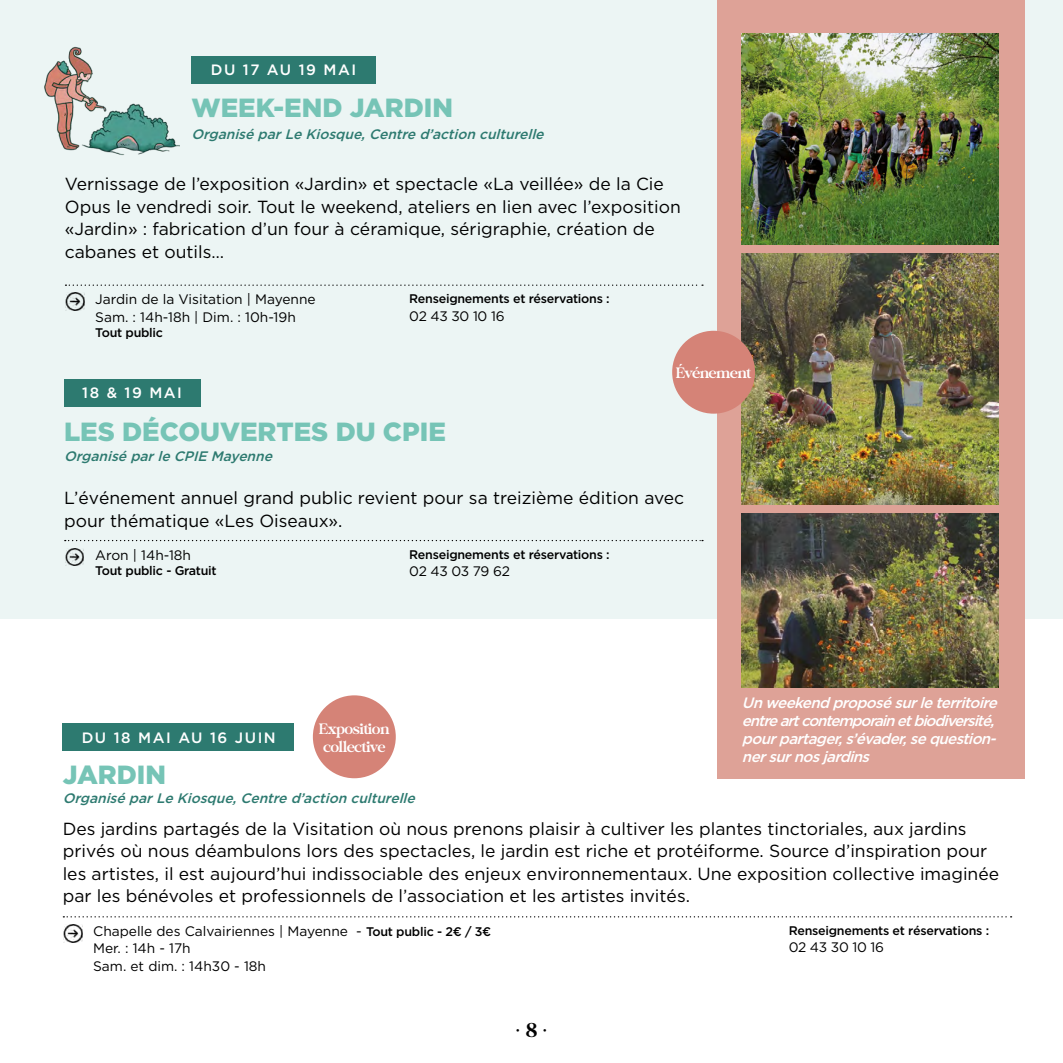
<style>
.page{position:relative;width:1063px;height:1063px;background:#fff}
.page>*{position:absolute;margin:0;border:0;box-sizing:border-box;transform-origin:0 0}
.t1{font:900 26.25px "Gotham HTF";color:#76c4b6}
.t2{font:20px "NT Mikella";color:#000}
.t3{font:17.5px/22.5px "Gotham HTF";color:#000}
.t4{font:italic 500 15px/18px "Gotham HTF";color:#fff}
.t5{font:500 15px "Gotham HTF";letter-spacing:.1em;color:#fff}
.t6{font:15px/18px "NT Mikella";letter-spacing:-.04em;color:#fff}
.t7{font:13.75px/17.5px "Gotham HTF";color:#000}
.t8{font:italic 500 13.75px "Gotham HTF";color:#2d7a70}
.t9{font:500 12.5px "Gotham HTF";letter-spacing:-.02em;color:#000}
.s1{font-weight:500;font-size:12.5px}
</style>
<div class="page">
<div style="left:0;top:0;width:1063px;height:618px;background:#ecf5f4"></div>
<div style="left:717px;top:0;width:308px;height:778px;background:#dea297"></div>
<img style="left:742px;top:33px;width:257px;height:212px">
<img style="left:44px;top:46px;width:135px;height:109px">
<div style="left:191px;top:56px;width:185px;height:28px;background:#2d7a70"></div>
<img style="left:66px;top:293px;width:18px;height:17px">
<svg style="left:65px;top:285px;width:638px;height:1px"></svg>
<div style="left:63px;top:723px;width:231px;height:28px;background:#2d7a70"></div>
<img style="left:64px;top:924px;width:18px;height:18px">
<svg style="left:63px;top:916px;width:949px;height:1px"></svg>
<div style="left:313px;top:695px;width:83px;height:83px;background:#d58377;border-radius:50%"></div>
<div style="left:64px;top:379px;width:136px;height:28px;background:#2d7a70"></div>
<img style="left:65px;top:548px;width:19px;height:18px">
<svg style="left:65px;top:540px;width:638px;height:1px"></svg>
<img style="left:741px;top:254px;width:258px;height:251px">
<img style="left:742px;top:513px;width:257px;height:174px">
<div style="left:672px;top:331px;width:83px;height:83px;background:#d58377;border-radius:50%"></div>
<p class="t5" style="left:211px;top:61px;width:147px">DU 17 AU 19 MAI</p>
<h1 class="t1" style="left:191px;top:93px;width:263px">WEEK-END JARDIN</h1>
<p class="t8" style="left:191px;top:126px;width:358px">Organisé parLe Kiosque,Centre d’action culturelle</p>
<p class="t3" style="left:65px;top:173px;width:618px">Vernissage de l’exposition «Jardin» et spectacle «La veillée» de la Cie Opus le vendredi soir. Tout le weekend, ateliers en lien avec l’exposition «Jardin» : fabrication d’un four à céramique, sérigraphie, création de cabanes et outils…</p>
<p class="t7" style="left:95px;top:290px;width:222px">Jardin de la Visitation | Mayenne<br>Sam. : 14h-18h | Dim. : 10h-19h</p>
<p class="t9" style="left:95px;top:325px;width:69px">Tout public</p>
<p class="t9" style="left:409px;top:292px;width:202px">Renseignements et réservations :</p>
<p class="t7" style="left:409px;top:307px;width:97px">02 43 30 10 16</p>
<p class="t5" style="left:82px;top:384px;width:101px">18 &amp; 19 MAI</p>
<h1 class="t1" style="left:64px;top:416px;width:383px">LES DÉCOUVERTES DU CPIE</h1>
<p class="t8" style="left:64px;top:449px;width:213px">Organisé parle CPIE Mayenne</p>
<p class="t6" style="left:676px;top:364px;width:77px">Événement</p>
<p class="t3" style="left:64px;top:486px;width:622px">L’événement annuel grand public revient pour sa treizième édition avec pour thématique «Les Oiseaux».</p>
<p class="t7" style="left:95px;top:546px;width:97px">Aron | 14h-18h</p>
<p class="t9" style="left:95px;top:563px;width:123px">Tout public - Gratuit</p>
<p class="t9" style="left:409px;top:547px;width:202px">Renseignements et réservations :</p>
<p class="t7" style="left:409px;top:562px;width:102px">02 43 03 79 62</p>
<p class="t4" style="left:742px;top:693px;width:261px">Unweekend proposésurleterritoire entreartcontemporainetbiodiversité, pourpartager,s’évader,sequestion&shy;nersurnosjardins</p>
<p class="t6" style="left:319px;top:719px;width:73px">Exposition collective</p>
<p class="t5" style="left:82px;top:729px;width:196px">DU 18 MAI AU 16 JUIN</p>
<h1 class="t1" style="left:63px;top:760px;width:105px">JARDIN</h1>
<p class="t3" style="left:63px;top:817px;width:938px">Des jardins partagés de la Visitation où nous prenons plaisir à cultiver les plantes tinctoriales, aux jardins privés où nous déambulons lors des spectacles, le jardin est riche et protéiforme. Source d’inspiration pour les artistes, il est aujourd’hui indissociable des enjeux environnementaux. Une exposition collective imaginée par les bénévoles et professionnels de l’association et les artistes invités.</p>
<p class="t7" style="left:93px;top:922px;width:400px">Chapelle des Calvairiennes | Mayenne - <span class="s1">Tout public - 2¤ / 3¤<br></span>Mer. : 14h - 17h<br>Sam. et dim. : 14h30 - 18h</p>
<p class="t8" style="left:63px;top:791px;width:358px">Organisé parLe Kiosque,Centre d’action culturelle</p>
<p class="t9" style="left:789px;top:923px;width:202px">Renseignements et réservations :</p>
<p class="t7" style="left:789px;top:939px;width:97px">02 43 30 10 16</p>
<p class="t2" style="left:516px;top:1017px;width:32px">• 8 •</p>
</div>
